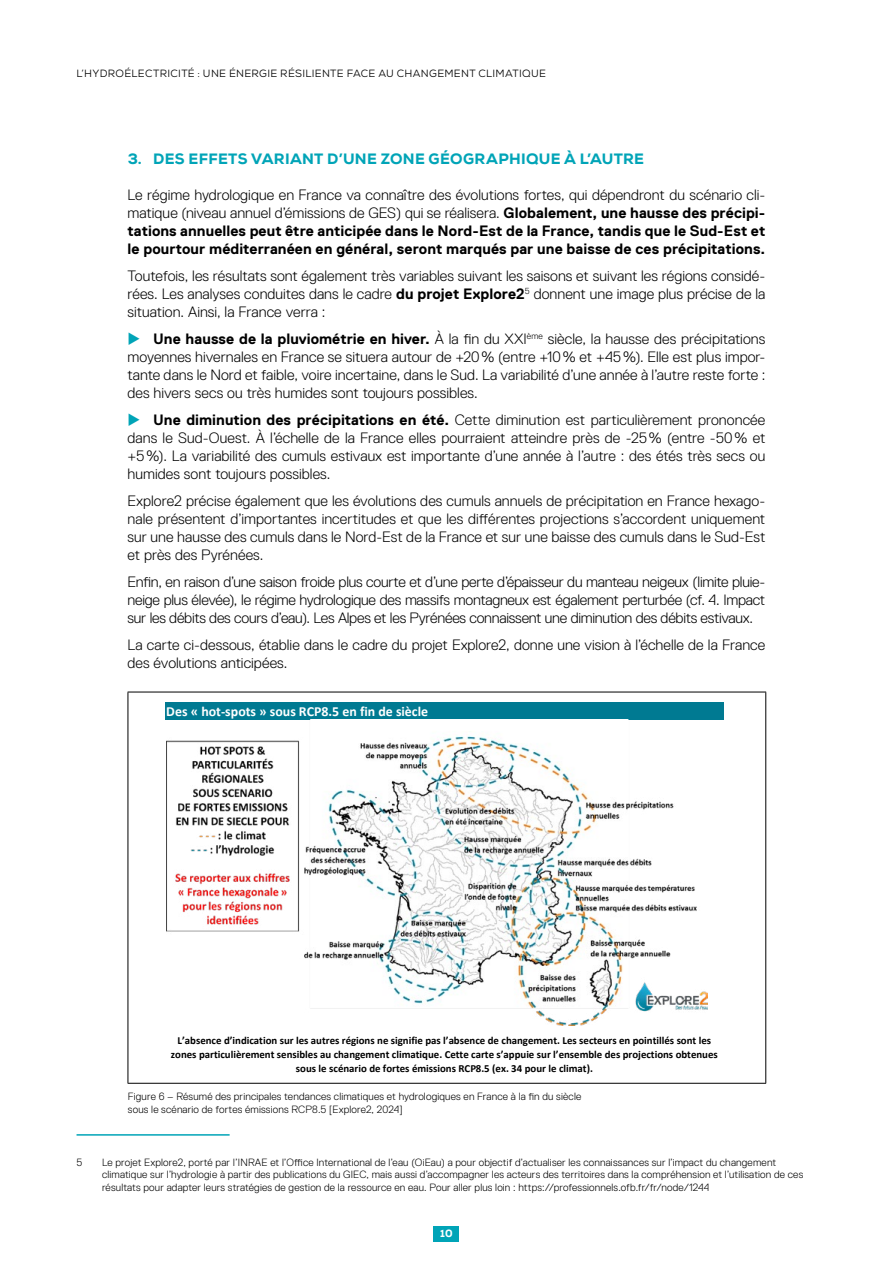
<style>
.page{position:relative;width:893px;height:1263px;background:#fff}
.page>*{position:absolute;margin:0;border:0;box-sizing:border-box;transform-origin:0 0}
.t1{font:300 15px/18px "Replica";letter-spacing:.005em;color:#000;text-align:justify}
.t2{font:700 15px/18px "Replica";letter-spacing:.005em;color:#000;text-align:justify}
.t3{font:800 15px "Nexa";letter-spacing:.02em;color:#00a4b7}
.t4{font:700 13.95px "Calibri";color:#fff}
.t5{font:700 10.8px/14.2px "Calibri";color:#000;text-align:center}
.t6{font:300 10.5px/12.6px "Replica";letter-spacing:.015em;color:#000}
.t7{font:10.5px "Nexa";letter-spacing:.03em;color:#000}
.t8{font:800 10.5px "Nexa";color:#fff}
.s1{font-weight:300}
.s2{font-weight:700}
</style>
<div class="page">
<div style="left:434px;top:1226px;width:25px;height:16px;background:#00a4b7"></div>
<hr style="left:128px;top:692px;width:638px;height:1px;background:#000">
<hr style="left:128px;top:692px;width:1px;height:391px;background:#000">
<hr style="left:765px;top:692px;width:1px;height:391px;background:#000">
<hr style="left:128px;top:1083px;width:638px;height:1px;background:#000">
<div style="left:165px;top:702px;width:559px;height:17px;background:#007a92"></div>
<img style="left:166px;top:719px;width:541px;height:307px">
<hr style="left:77px;top:1134px;width:153px;height:2px;background:#00a4b7">
<p class="t7" style="left:77px;top:66px;width:471px">L’HYDROÉLECTRICITÉ : UNE ÉNERGIE RÉSILIENTE FACE AU CHANGEMENT CLIMATIQUE</p>
<p class="t3" style="left:128px;top:149px;width:518px">3. DES EFFETS VARIANT D’UNE ZONE GÉOGRAPHIQUE À L’AUTRE</p>
<p class="t2" style="left:128px;top:185px;width:639px"><span class="s1">Le régime hydrologique en France va connaître des évolutions fortes, qui dépendront du scénario cli&shy;matique (niveau annuel d’émissions de GES) qui se réalisera.</span> Globalement, une hausse des précipi&shy;tations annuelles peut être anticipée dans le Nord-Est de la France, tandis que le Sud-Est et le pourtour méditerranéen en général, seront marqués par une baisse de ces précipitations.</p>
<p class="t1" style="left:128px;top:266px;width:639px">Toutefois, les résultats sont également très variables suivant les saisons et suivant les régions considé&shy;rées. Les analyses conduites dans le cadre <span class="s2">du projet Explore2</span><sup>5</sup> donnent une image plus précise de la situation. Ainsi, la France verra :</p>
<p class="t1" style="left:128px;top:329px;width:639px;text-indent:26px"><span class="s2">Une hausse de la pluviométrie en hiver.</span> À la fin du XXI<sup>ème</sup> siècle, la hausse des précipitations moyennes hivernales en France se situera autour de +20% (entre +10% et +45%). Elle est plus impor&shy;tante dans le Nord et faible, voire incertaine, dans le Sud. La variabilité d’une année à l’autre reste forte : des hivers secs ou très humides sont toujours possibles.</p>
<p class="t1" style="left:128px;top:410px;width:639px;text-indent:26px"><span class="s2">Une diminution des précipitations en été.</span> Cette diminution est particulièrement prononcée dans le Sud-Ouest. À l’échelle de la France elles pourraient atteindre près de -25% (entre -50% et +5%). La variabilité des cumuls estivaux est importante d’une année à l’autre : des étés très secs ou humides sont toujours possibles.</p>
<p class="t1" style="left:128px;top:491px;width:639px">Explore2 précise également que les évolutions des cumuls annuels de précipitation en France hexago&shy;nale présentent d’importantes incertitudes et que les différentes projections s’accordent uniquement sur une hausse des cumuls dans le Nord-Est de la France et sur une baisse des cumuls dans le Sud-Est et près des Pyrénées.</p>
<p class="t1" style="left:128px;top:572px;width:639px">Enfin, en raison d’une saison froide plus courte et d’une perte d’épaisseur du manteau neigeux (limite pluie&shy;neige plus élevée), le régime hydrologique des massifs montagneux est également perturbée (cf. 4. Impact sur les débits des cours d’eau). Les Alpes et les Pyrénées connaissent une diminution des débits estivaux.</p>
<p class="t1" style="left:128px;top:635px;width:639px">La carte ci-dessous, établie dans le cadre du projet Explore2, donne une vision à l’échelle de la France des évolutions anticipées.</p>
<p class="t4" style="left:166px;top:701px;width:263px">Des « hot-spots » sous RCP8.5 en fin de siècle</p>
<p class="t5" style="left:171px;top:1033px;width:548px">L’absence d’indication sur les autres régions ne signifie pas l’absence de changement. Les secteurs en pointillés sont les zones particulièrement sensibles au changement climatique. Cette carte s’appuie sur l’ensemble des projections obtenues sous le scénario de fortes émissions RCP8.5 (ex. 34 pour le climat).</p>
<p class="t6" style="left:128px;top:1090px;width:455px">Figure 6 – Résumé des principales tendances climatiques et hydrologiques en France à la fin du siècle sous le scénario de fortes émissions RCP8.5 [Explore2, 2024]</p>
<p class="t6" style="left:77px;top:1155px;width:7px">5</p>
<p class="t6" style="left:102px;top:1155px;width:703px">Le projet Explore2, porté par I’INRAE et l’Office International de l’eau (OiEau) a pour objectif d’actualiser les connaissances sur l’impact du changement climatique sur l’hydrologie à partir des publications du GIEC, mais aussi d’accompagner les acteurs des territoires dans la compréhension et l’utilisation de ces résultats pour adapter leurs stratégies de gestion de la ressource en eau. Pour aller plus loin : https://professionnels.ofb.fr/fr/node/1244</p>
<p class="t8" style="left:440px;top:1227px;width:14px">10</p>
</div>
